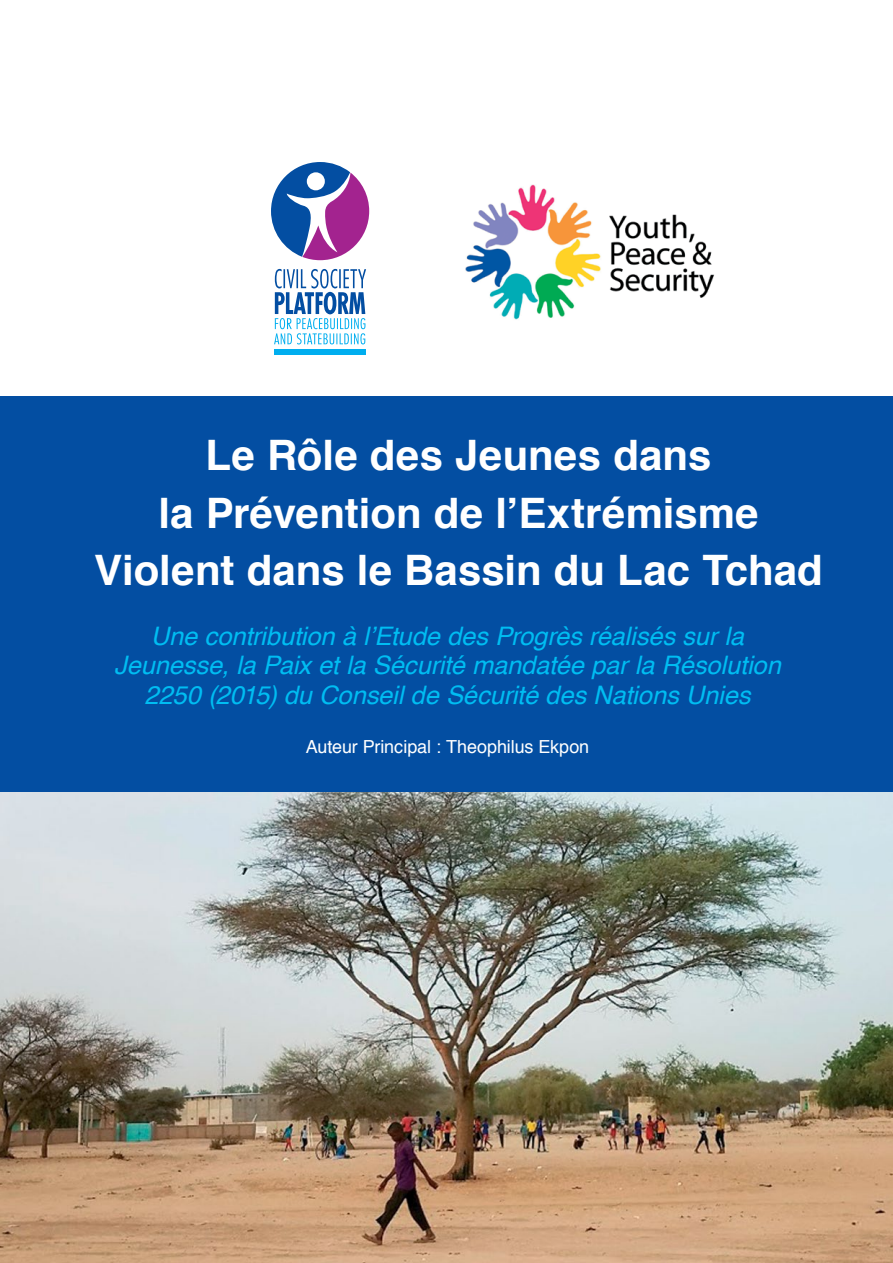
<style>
.page{position:relative;width:893px;height:1263px;background:#fff}
.page>*{position:absolute;margin:0;border:0;box-sizing:border-box;transform-origin:0 0}
.t1{font:700 42px/57.3px "Helvetica";color:#fff;text-align:center}
.t2{font:italic 25.5px/30px "Helvetica";letter-spacing:-.005em;color:#00bdf2;text-align:center}
.t3{font:18px "Helvetica";letter-spacing:-.005em;color:#fff}
</style>
<div class="page">
<div style="left:0;top:396px;width:893px;height:396px;background:#034ea2"></div>
<img style="left:0;top:792px;width:893px;height:471px">
<div style="left:274px;top:349px;width:92px;height:5px;background:#00aeef"></div>
<svg style="left:271px;top:162px;width:98px;height:98px"></svg>
<svg style="left:274px;top:269px;width:92px;height:75px"></svg>
<img style="left:465px;top:184px;width:249px;height:136px">
<h1 class="t1" style="left:94px;top:427px;width:730px">Le Rôle des Jeunes dans<br>la Prévention de l’Extrémisme<br>Violent dans le Bassin du Lac Tchad</h1>
<p class="t2" style="left:114px;top:621px;width:668px">Une contribution à l’Etude des Progrès réalisés sur la<br>Jeunesse, la Paix et la Sécurité mandatée par la Résolution<br>2250 (2015) du Conseil de Sécurité des Nations Unies</p>
<p class="t3" style="left:306px;top:732px;width:285px">Auteur Principal : Theophilus Ekpon</p>
</div>
